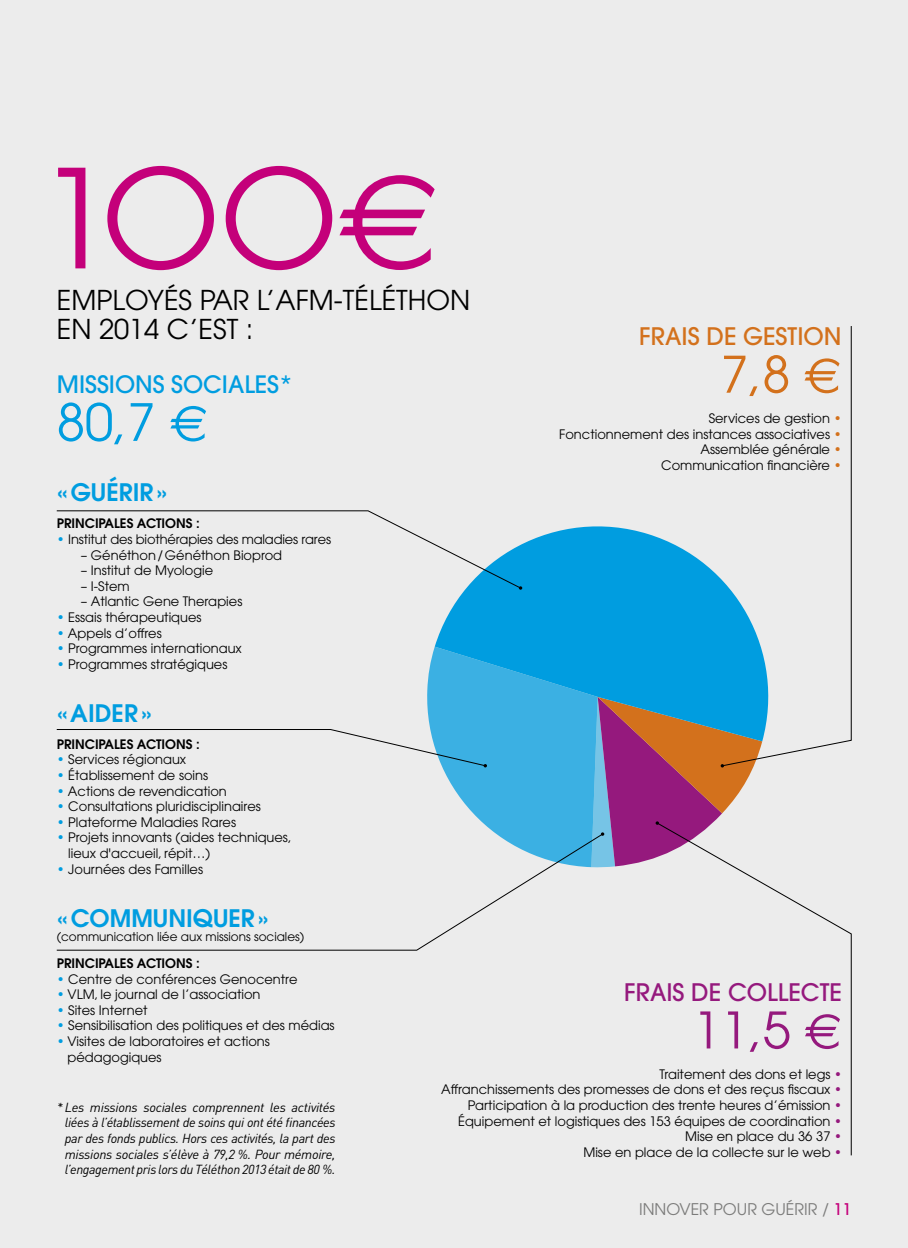
<style>
.page{position:relative;width:908px;height:1248px;background:#fff}
.page>*{position:absolute;margin:0;border:0;box-sizing:border-box;transform-origin:0 0}
.t1{font:136px "Avant Garde";color:#c4007a}
.t2{font:136px "Euro Sans";color:#c4007a}
.t3{font:51px "Avant Garde";color:#009de0}
.t4{font:50px "Avant Garde";color:#95197d}
.t5{font:50px "Avant Garde";color:#d3711c}
.t6{font:27.2px "Avant Garde";color:#000}
.t7{font:600 24px "Avant Garde";color:#009de0}
.t8{font:500 24px "Avant Garde";color:#95197d}
.t9{font:500 24px "Avant Garde";color:#d3711c}
.t10{font:500 23.8px "Avant Garde";color:#009de0}
.t11{font:16px "Avant Garde";color:#7b7b7a}
.t12{font:13px/15.6px "Avant Garde";color:#000}
.t13{font:italic 13px/15.6px "DIN";letter-spacing:-.03em;color:#000;text-align:justify}
.t14{font:600 13px "Avant Garde";color:#000}
.t15{font:12px "Avant Garde";color:#000}
.s1{font-family:"Euro Sans"}
.s2{color:#009de0}
.s3{color:#d3711c}
.s4{color:#95197d}
.s5{font-weight:500;color:#c4007a}
</style>
<div class="page">
<div style="left:0;top:0;width:907px;height:1247px;background:#ececec"></div>
<svg style="left:435px;top:526px;width:286px;height:120px;background:#1aa5e1"></svg>
<svg style="left:56px;top:510px;width:466px;height:79px"></svg>
<svg style="left:56px;top:867px;width:547px;height:83px"></svg>
<svg style="left:721px;top:326px;width:130px;height:433px"></svg>
<svg style="left:733px;top:867px;width:118px;height:289px"></svg>
<svg style="left:56px;top:646px;width:705px;height:221px"></svg>
<h1 class="t1" style="left:40px;top:138px;width:176px">1OO</h1>
<h3 class="t6" style="left:57px;top:284px;width:239px">employés par l’afm</h3>
<h3 class="t6" style="left:334px;top:284px;width:138px">-Téléth on</h3>
<h1 class="t2" style="left:338px;top:142px;width:97px">E</h1>
<h3 class="t6" style="left:57px;top:313px;width:198px">en 2014 c’est :</h3>
<h3 class="t10" style="left:57px;top:370px;width:237px">MISSIONS SOCIALES*</h3>
<h2 class="t3" style="left:57px;top:392px;width:150px">80,7 <span class="s1">E</span></h2>
<h3 class="t7" style="left:57px;top:477px;width:112px">« GUÉRIR »</h3>
<p class="t14" style="left:57px;top:515px;width:119px">PRINCIPALES ACTIONS</p>
<p class="t14" style="left:196px;top:515px;width:5px">:</p>
<p class="t12" style="left:57px;top:531px;width:276px"><span class="s2">•</span> Institut des biothérapies des maladies rares</p>
<p class="t12" style="left:81px;top:547px;width:203px">– Généthon/ Généthon Bioprod</p>
<p class="t12" style="left:81px;top:562px;width:134px">– Institut de Myologie</p>
<p class="t12" style="left:81px;top:578px;width:50px">– I-Stem</p>
<p class="t12" style="left:81px;top:594px;width:163px">– Atlantic Gene Therapies</p>
<p class="t12" style="left:57px;top:609px;width:146px"><span class="s2">•</span> Essais thérapeutiques</p>
<p class="t12" style="left:57px;top:625px;width:106px"><span class="s2">•</span> Appels d’offres</p>
<p class="t12" style="left:57px;top:640px;width:186px"><span class="s2">•</span> Programmes internationaux</p>
<p class="t12" style="left:57px;top:656px;width:172px"><span class="s2">•</span> Programmes stratégiques</p>
<h3 class="t7" style="left:57px;top:697px;width:97px">« AIDER »</h3>
<p class="t14" style="left:57px;top:735px;width:119px">PRINCIPALES ACTIONS</p>
<p class="t14" style="left:196px;top:735px;width:5px">:</p>
<p class="t12" style="left:57px;top:751px;width:131px"><span class="s2">•</span> Services régionaux</p>
<p class="t12" style="left:57px;top:767px;width:153px"><span class="s2">•</span> Établissement de soins</p>
<p class="t12" style="left:57px;top:783px;width:171px"><span class="s2">•</span> Actions de revendication</p>
<p class="t12" style="left:57px;top:798px;width:205px"><span class="s2">•</span> Consultations pluridisciplinaires</p>
<p class="t12" style="left:57px;top:814px;width:181px"><span class="s2">•</span> Plateforme Maladies Rares</p>
<p class="t12" style="left:68px;top:829px;width:225px;text-indent:-11px"><span class="s2">•</span> Projets innovants (aides techniques, lieux d'accueil, répit…)</p>
<p class="t12" style="left:57px;top:861px;width:148px"><span class="s2">•</span> Journées des Familles</p>
<h3 class="t7" style="left:57px;top:902px;width:213px">«COMMUNIQUER»</h3>
<p class="t15" style="left:57px;top:929px;width:249px">(communication liée aux missions sociales)</p>
<p class="t14" style="left:57px;top:954px;width:119px">PRINCIPALES ACTIONS</p>
<p class="t14" style="left:196px;top:954px;width:5px">:</p>
<p class="t12" style="left:57px;top:970px;width:242px"><span class="s2">•</span> Centre de conférences Genocentre</p>
<p class="t12" style="left:57px;top:986px;width:205px"><span class="s2">•</span> VLM, le journal de l’association</p>
<p class="t12" style="left:57px;top:1002px;width:92px"><span class="s2">•</span> Sites Internet</p>
<p class="t12" style="left:57px;top:1017px;width:279px"><span class="s2">•</span> Sensibilisation des politiques et des médias</p>
<p class="t12" style="left:68px;top:1033px;width:204px;text-indent:-11px"><span class="s2">•</span> Visites de laboratoires et actions pédagogiques</p>
<h3 class="t9" style="left:639px;top:321px;width:204px">FRAIS DE GESTION</h3>
<h3 class="t5" style="left:720px;top:345px;width:120px">7,8 <span class="s1">E</span></h3>
<p class="t12" style="left:559px;top:410px;width:284px;text-align:right">Services de gestion <span class="s3">•<br></span>Fonctionnement des instances associatives <span class="s3">•<br></span>Assemblée générale <span class="s3">•<br></span>Communication financière <span class="s3">•</span></p>
<h3 class="t8" style="left:624px;top:977px;width:219px">FRAIS DE COLLECTE</h3>
<h3 class="t4" style="left:693px;top:1000px;width:147px">11,5 <span class="s1">E</span></h3>
<p class="t13" style="left:65px;top:1098px;width:272px;text-indent:-8px">* Les missions sociales comprennent les activités liées à l’établissement de soins qui ont été financées par des fonds publics. Hors ces activités, la part des missions sociales s’élève à 79,2 %. Pour mémoire, l’engagement pris lors du Téléthon 2013 était de 80 %.</p>
<p class="t12" style="left:441px;top:1066px;width:402px;text-align:right">Traitement des dons et legs <span class="s4">•<br></span>Affranchissements des promesses de dons et des reçus fiscaux <span class="s4">• </span>Participation à la production des trente heures d’émission <span class="s4">• </span>Équipement et logistiques des 153 équipes de coordination <span class="s4">• </span>Mise en place du 36 37 <span class="s4">•<br></span>Mise en place de la collecte sur le web <span class="s4">•</span></p>
<p class="t11" style="left:639px;top:1199px;width:213px">innover pour guérir / <span class="s5">11</span></p>
</div>
